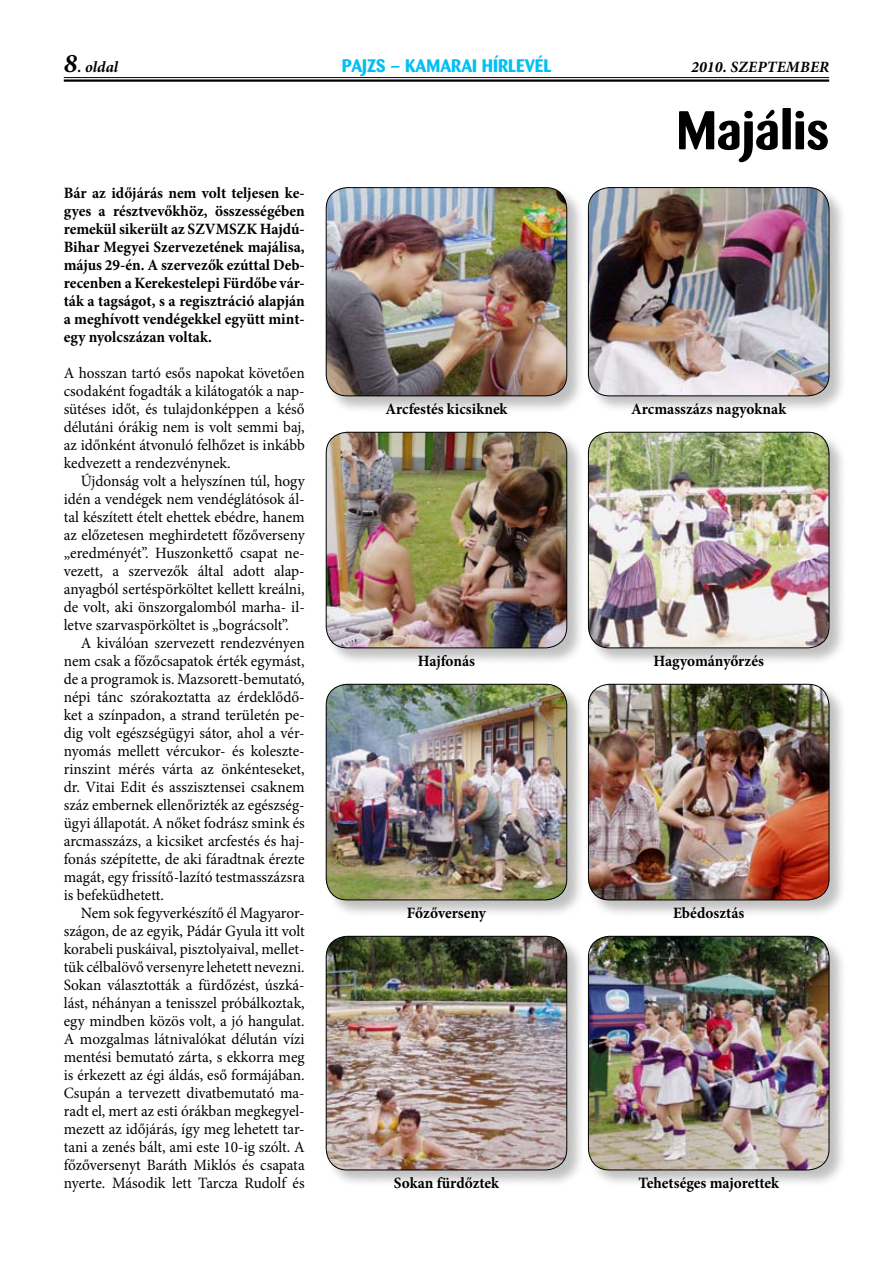
<style>
.page{position:relative;width:893px;height:1263px;background:#fff}
.page>*{position:absolute;margin:0;border:0;box-sizing:border-box;transform-origin:0 0}
.t1{font:700 54px "Barmeno H";color:#000}
.t2{font:700 18px "Barmeno H";color:#00c0f3}
.t3{font:15.75px/18px "Minion Pro";color:#000;text-align:justify}
.t4{font:700 15.75px/18px "Minion Pro";color:#000;text-align:justify}
.t5{font:italic 700 15.75px "Minion Pro";letter-spacing:.01em;color:#000}
.s1{font-size:27px}
</style>
<div class="page">
<hr style="left:64px;top:77px;width:765px;height:1px;background:#000">
<hr style="left:64px;top:79px;width:765px;height:3px;background:#000">
<div style="left:325px;top:186px;width:260px;height:228px;background:#000;opacity:.25"></div>
<img style="left:326px;top:187px;width:241px;height:209px">
<div style="left:326px;top:187px;width:241px;height:209px;border:1px solid #000;border-radius:21px"></div>
<div style="left:587px;top:186px;width:260px;height:228px;background:#000;opacity:.25"></div>
<img style="left:588px;top:187px;width:241px;height:209px">
<div style="left:588px;top:187px;width:241px;height:209px;border:1px solid #000;border-radius:21px"></div>
<div style="left:325px;top:431px;width:260px;height:235px;background:#000;opacity:.25"></div>
<img style="left:326px;top:432px;width:241px;height:216px">
<div style="left:326px;top:432px;width:241px;height:216px;border:1px solid #000;border-radius:21px"></div>
<div style="left:325px;top:683px;width:260px;height:235px;background:#000;opacity:.25"></div>
<img style="left:326px;top:684px;width:241px;height:216px">
<div style="left:326px;top:684px;width:241px;height:216px;border:1px solid #000;border-radius:21px"></div>
<div style="left:325px;top:935px;width:260px;height:253px;background:#000;opacity:.25"></div>
<img style="left:326px;top:936px;width:241px;height:234px">
<div style="left:326px;top:936px;width:241px;height:234px;border:1px solid #000;border-radius:21px"></div>
<div style="left:587px;top:683px;width:260px;height:235px;background:#000;opacity:.25"></div>
<img style="left:588px;top:684px;width:241px;height:216px">
<div style="left:588px;top:684px;width:241px;height:216px;border:1px solid #000;border-radius:21px"></div>
<div style="left:587px;top:431px;width:260px;height:235px;background:#000;opacity:.25"></div>
<img style="left:588px;top:432px;width:241px;height:216px">
<div style="left:588px;top:432px;width:241px;height:216px;border:1px solid #000;border-radius:21px"></div>
<div style="left:587px;top:935px;width:260px;height:253px;background:#000;opacity:.25"></div>
<img style="left:588px;top:936px;width:241px;height:234px">
<div style="left:588px;top:936px;width:241px;height:234px;border:1px solid #000;border-radius:21px"></div>
<p class="t5" style="left:64px;top:56px;width:56px"><span class="s1">8</span>. oldal</p>
<p class="t2" style="left:342px;top:55px;width:76px">PAJZS – KAMA</p>
<p class="t2" style="left:451px;top:55px;width:102px">RAI HÍRLEVÉL</p>
<p class="t5" style="left:691px;top:56px;width:140px">2010. szeptember</p>
<h1 class="t1" style="left:676px;top:98px;width:154px">MAJÁLIS</h1>
<p class="t4" style="left:64px;top:184px;width:242px">Bár az időjárás nem volt teljesen ke&shy;gyes a résztvevőkhöz, összességében remekül sikerült az SZVMSZK Hajdú-Bihar Megyei Szervezetének majálisa, május 29-én. A szervezők ezúttal Deb&shy;recenben a Kerekestelepi Fürdőbe vár&shy;ták a tagságot, s a regisztráció alapján a meghívott vendégekkel együtt mint&shy;egy nyolcszázan voltak.</p>
<p class="t3" style="left:64px;top:364px;width:242px">A hosszan tartó esős napokat követően csodaként fogadták a kilátogatók a nap&shy;sütéses időt, és tulajdonképpen a késő délutáni órákig nem is volt semmi baj, az időnként átvonuló felhőzet is inkább kedvezett a rendezvénynek.</p>
<p class="t3" style="left:81px;top:472px;width:225px">Újdonság volt a helyszínen túl, hogy</p>
<p class="t3" style="left:64px;top:490px;width:242px">idén a vendégek nem vendéglátósok ál-</p>
<p class="t3" style="left:64px;top:508px;width:242px">tal készített ételt ehettek ebédre, hanem</p>
<p class="t3" style="left:64px;top:526px;width:242px">az előzetesen meghirdetett főzőverseny</p>
<p class="t3" style="left:64px;top:544px;width:242px">„eredményét”. Huszonkettő csapat ne-</p>
<p class="t3" style="left:64px;top:562px;width:242px">vezett, a szervezők által adott alap-</p>
<p class="t3" style="left:64px;top:580px;width:242px">anyagból sertéspörköltet kellett kreálni,</p>
<p class="t3" style="left:64px;top:598px;width:242px">de volt, aki önszorgalomból marha- il-</p>
<p class="t3" style="left:64px;top:616px;width:227px">letve szarvaspörköltet is „bográcsolt”.</p>
<p class="t3" style="left:81px;top:634px;width:225px">A kiválóan szervezett rendezvényen</p>
<p class="t3" style="left:64px;top:652px;width:242px">nem csak a főzőcsapatok érték egymást,</p>
<p class="t3" style="left:64px;top:670px;width:242px">de a programok is. Mazsorett-bemutató,</p>
<p class="t3" style="left:64px;top:688px;width:242px">népi tánc szórakoztatta az érdeklődő-</p>
<p class="t3" style="left:64px;top:706px;width:242px">ket a színpadon, a strand területén pe-</p>
<p class="t3" style="left:64px;top:724px;width:242px">dig volt egészségügyi sátor, ahol a vér-</p>
<p class="t3" style="left:64px;top:742px;width:242px">nyomás mellett vércukor- és koleszte-</p>
<p class="t3" style="left:64px;top:760px;width:242px">rinszint mérés várta az önkénteseket,</p>
<p class="t3" style="left:64px;top:778px;width:242px">dr. Vitai Edit és asszisztensei csaknem</p>
<p class="t3" style="left:64px;top:796px;width:242px">száz embernek ellenőrizték az egészség-</p>
<p class="t3" style="left:64px;top:814px;width:242px">ügyi állapotát. A nőket fodrász smink és</p>
<p class="t3" style="left:64px;top:832px;width:242px">arcmasszázs, a kicsiket arcfestés és haj-</p>
<p class="t3" style="left:64px;top:850px;width:242px">fonás szépítette, de aki fáradtnak érezte</p>
<p class="t3" style="left:64px;top:868px;width:242px">magát, egy frissítő-lazító testmasszázsra</p>
<p class="t3" style="left:64px;top:886px;width:102px">is befeküdhetett.</p>
<p class="t3" style="left:81px;top:904px;width:225px">Nem sok fegyverkészítő él Magyaror-</p>
<p class="t3" style="left:64px;top:922px;width:242px">szágon, de az egyik, Pádár Gyula itt volt</p>
<p class="t3" style="left:64px;top:940px;width:242px">korabeli puskáival, pisztolyaival, mellet-</p>
<p class="t3" style="left:64px;top:958px;width:242px">tük célbalövő versenyre lehetett nevezni.</p>
<p class="t3" style="left:64px;top:976px;width:242px">Sokan választották a fürdőzést, úszká-</p>
<p class="t3" style="left:64px;top:994px;width:242px">lást, néhányan a tenisszel próbálkoztak,</p>
<p class="t3" style="left:64px;top:1012px;width:242px">egy mindben közös volt, a jó hangulat.</p>
<p class="t3" style="left:64px;top:1030px;width:242px">A mozgalmas látnivalókat délután vízi</p>
<p class="t3" style="left:64px;top:1048px;width:242px">mentési bemutató zárta, s ekkorra meg</p>
<p class="t3" style="left:64px;top:1066px;width:242px">is érkezett az égi áldás, eső formájában.</p>
<p class="t3" style="left:64px;top:1084px;width:242px">Csupán a tervezett divatbemutató ma-</p>
<p class="t3" style="left:64px;top:1102px;width:242px">radt el, mert az esti órákban megkegyel-</p>
<p class="t3" style="left:64px;top:1120px;width:242px">mezett az időjárás, így meg lehetett tar-</p>
<p class="t3" style="left:64px;top:1138px;width:242px">tani a zenés bált, ami este 10-ig szólt. A</p>
<p class="t3" style="left:64px;top:1156px;width:242px">főzőversenyt Baráth Miklós és csapata</p>
<p class="t3" style="left:64px;top:1174px;width:242px">nyerte. Második lett Tarcza Rudolf és</p>
<p class="t4" style="left:385px;top:400px;width:123px">Arcfestés kicsiknek</p>
<p class="t4" style="left:631px;top:400px;width:157px">Arcmasszázs nagyoknak</p>
<p class="t4" style="left:418px;top:652px;width:59px">Hajfonás</p>
<p class="t4" style="left:653px;top:652px;width:112px">Hagyományőrzés</p>
<p class="t4" style="left:407px;top:904px;width:81px">Főzőverseny</p>
<p class="t4" style="left:673px;top:904px;width:73px">Ebédosztás</p>
<p class="t4" style="left:394px;top:1174px;width:107px">Sokan fürdőztek</p>
<p class="t4" style="left:638px;top:1174px;width:142px">Tehetséges majorettek</p>
</div>
